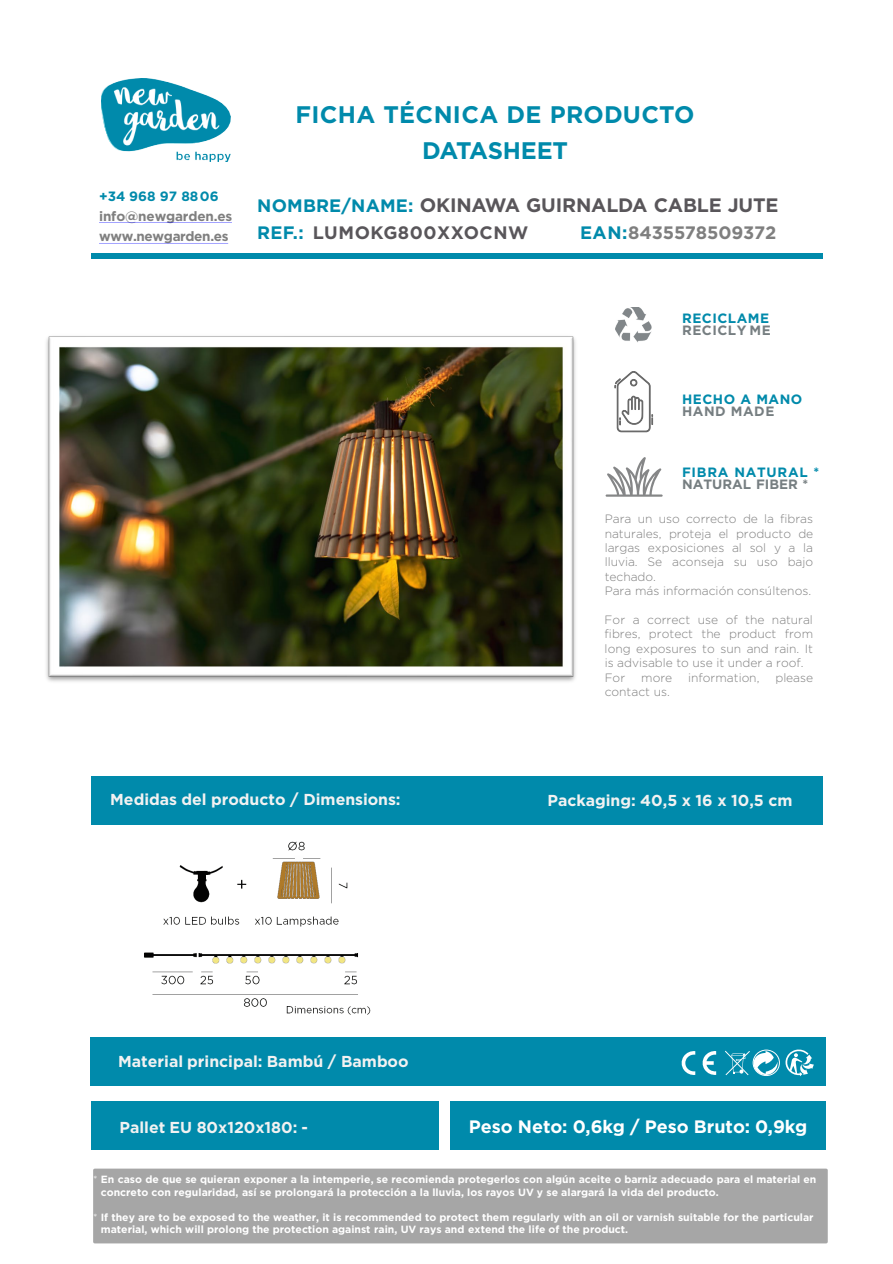
<style>
.page{position:relative;width:893px;height:1264px;background:#fff}
.page>*{position:absolute;margin:0;border:0;box-sizing:border-box;transform-origin:0 0}
.t1{font:700 24px "Gotham";letter-spacing:.01em;color:#008aab}
.t2{font:700 24px "Gotham";letter-spacing:-.01em;color:#008aab}
.t3{font:700 19.5px "Gotham";letter-spacing:-.01em;color:#59565a}
.t4{font:700 18px "Gotham";color:#fff}
.t5{font:700 18px "Gotham";letter-spacing:.03em;color:#59565a}
.t6{font:700 18px "Gotham";letter-spacing:-.005em;color:#7f7f7f}
.t7{font:700 15.9px "Gotham";color:#f2f2f2}
.t8{font:700 13.5px "Gotham";letter-spacing:-.02em;color:#7f7f7f}
.t9{font:700 13.5px "Gotham";letter-spacing:.035em;color:#008aab}
.t10{font:700 13.5px "Gotham";letter-spacing:.035em;color:#767e81}
.t11{font:700 13.5px "Gotham";letter-spacing:-.005em;color:#767e81}
.t12{font:700 13.5px "Gotham";letter-spacing:.005em;color:#008aab}
.t13{font:300 12px/14.4px "Gotham";color:#7f7f7f;text-align:justify}
.t14{font:700 10.5px/12.6px "Gotham";color:#fff}
.s1{font-size:18px;color:#008aab}
.s2{color:#008aab}
.s3{font-weight:300}
</style>
<div class="page">
<div style="left:92px;top:776px;width:731px;height:48px;background:#008aab"></div>
<div style="left:450px;top:1101px;width:376px;height:48px;background:#008aab"></div>
<div style="left:93px;top:1168px;width:734px;height:75px;background:#a6a6a6;border:3px solid #a6a6a6"></div>
<div style="left:91px;top:1101px;width:347px;height:48px;background:#008aab"></div>
<svg style="left:99px;top:222px;width:133px;height:1px"></svg>
<svg style="left:99px;top:243px;width:129px;height:1px"></svg>
<img style="left:101px;top:79px;width:129px;height:83px">
<div style="left:91px;top:1037px;width:735px;height:48px;background:#008aab"></div>
<svg style="left:702px;top:1051px;width:14px;height:24px"></svg>
<svg style="left:681px;top:1051px;width:14px;height:24px"></svg>
<svg style="left:725px;top:1049px;width:54px;height:27px"></svg>
<svg style="left:785px;top:1049px;width:28px;height:27px"></svg>
<div style="left:92px;top:254px;width:731px;height:5px;background:#008aab"></div>
<img style="left:615px;top:308px;width:36px;height:35px">
<svg style="left:605px;top:457px;width:57px;height:40px"></svg>
<svg style="left:614px;top:371px;width:39px;height:61px"></svg>
<img style="left:144px;top:841px;width:227px;height:174px">
<img style="left:46px;top:336px;width:530px;height:346px">
<p class="t12" style="left:99px;top:189px;width:121px">+34 968 97 8806</p>
<p class="t8" style="left:99px;top:208px;width:135px">info@newgarden.es</p>
<p class="t8" style="left:99px;top:229px;width:131px">www.newgarden.es</p>
<p class="t1" style="left:295px;top:101px;width:400px">FICHA TÉCNICA DE PRODUCTO</p>
<p class="t2" style="left:422px;top:136px;width:147px">DATASHEET</p>
<p class="t3" style="left:257px;top:194px;width:523px"><span class="s1">NOMBRE/NAME:</span> OKINAWA GUIRNALDA CABLE JUTE</p>
<p class="t5" style="left:257px;top:222px;width:272px"><span class="s2">REF.:</span> LUMOKG800XXOCNW</p>
<p class="t6" style="left:580px;top:222px;width:198px"><span class="s2">EAN:</span>8435578509372</p>
<p class="t9" style="left:682px;top:310px;width:88px">RECICLAME</p>
<p class="t10" style="left:682px;top:322px;width:90px">RECICLY ME</p>
<p class="t9" style="left:682px;top:392px;width:122px">HECHO A MANO</p>
<p class="t10" style="left:682px;top:403px;width:94px">HAND MADE</p>
<p class="t9" style="left:682px;top:465px;width:139px">FIBRA NATURAL *</p>
<p class="t11" style="left:682px;top:477px;width:128px">NATURAL FIBER *</p>
<p class="t13" style="left:604px;top:512px;width:210px">Para un uso correcto de la fibras naturales, proteja el producto de largas exposiciones al sol y a la lluvia. Se aconseja su uso bajo techado.</p>
<p class="t13" style="left:604px;top:584px;width:208px">Para más información consúltenos.</p>
<p class="t13" style="left:604px;top:612px;width:210px">For a correct use of the natural fibres, protect the product from long exposures to sun and rain. It is advisable to use it under a roof.</p>
<p class="t13" style="left:604px;top:670px;width:22px">For</p>
<p class="t13" style="left:641px;top:670px;width:32px">more</p>
<p class="t13" style="left:688px;top:670px;width:73px">information,</p>
<p class="t13" style="left:775px;top:670px;width:39px">please</p>
<p class="t13" style="left:604px;top:684px;width:67px">contact us.</p>
<p class="t7" style="left:110px;top:790px;width:292px">Medidas del producto / Dimensions:</p>
<p class="t7" style="left:547px;top:791px;width:246px">Packaging: 40,5 x 16 x 10,5 cm</p>
<p class="t7" style="left:118px;top:1052px;width:292px">Material principal: Bambú / Bamboo</p>
<p class="t7" style="left:119px;top:1118px;width:190px">Pallet EU 80x120x180: -</p>
<p class="t4" style="left:469px;top:1116px;width:340px">Peso Neto: 0,6kg / Peso Bruto: 0,9kg</p>
<p class="t14" style="left:101px;top:1173px;width:717px;text-indent:-8px"><span class="s3">*</span> En caso de que se quieran exponer a la intemperie, se recomienda protegerlos con algún aceite o barniz adecuado para el material en concreto con regularidad, así se prolongará la protección a la lluvia, los rayos UV y se alargará la vida del producto.</p>
<p class="t14" style="left:101px;top:1210px;width:714px;text-indent:-8px"><span class="s3">*</span> If they are to be exposed to the weather, it is recommended to protect them regularly with an oil or varnish suitable for the particular material, which will prolong the protection against rain, UV rays and extend the life of the product.</p>
</div>
